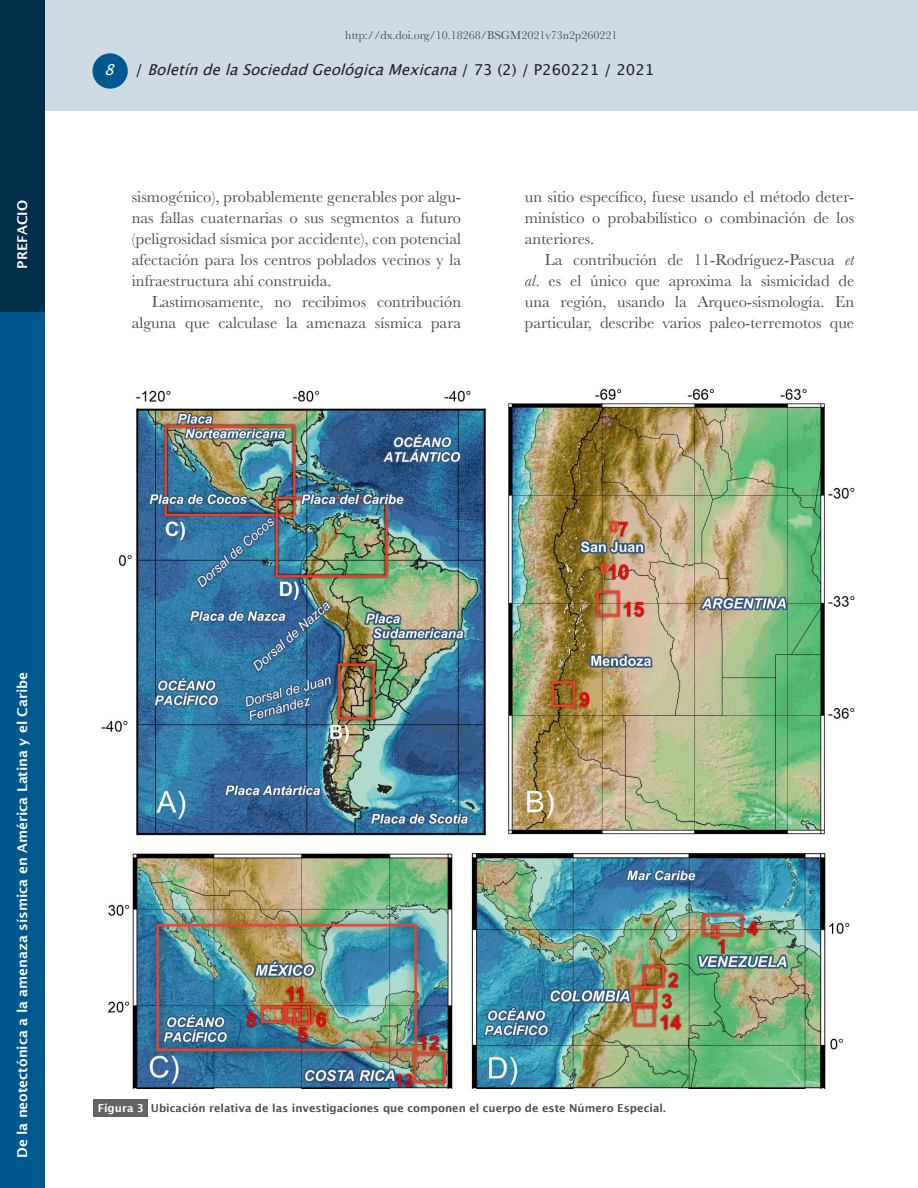
<style>
.page{position:relative;width:918px;height:1188px;background:#fff}
.page>*{position:absolute;margin:0;border:0;box-sizing:border-box;transform-origin:0 0}
.Texto_general{font:16.5px/21px "Baskerville";color:#4b4c4d;text-align:justify}
.t1{font:italic 15px "Lucida Grande";color:#231f20}
.Sección{font:600 13.5px "Lucida Sans";color:#fff}
.t2{font:12px "Baskerville";color:#4b4c4d}
.Pie_de_figura{font:600 10.95px "Lucida Sans";color:#4b4c4d}
.Pie_de_figura__númer{font:600 10.95px "Lucida Sans";color:#fff}
.s1{color:#fff}
.s2{font-style:normal}
.s3{font-style:italic}
</style>
<div class="page">
<div style="left:0;top:311px;width:44px;height:877px;background:#01588e"></div>
<div style="left:45px;top:0;width:873px;height:111px;background:#cfdbe2"></div>
<div style="left:92px;top:53px;width:36px;height:36px;background:#01588e;border-radius:50%"></div>
<div style="left:0;top:0;width:44px;height:311px;background:#012e4b"></div>
<div style="left:94px;top:1100px;width:54px;height:17px;background:#636366"></div>
<img style="left:101px;top:389px;width:753px;height:700px">
<p class="t2" style="left:345px;top:27px;width:274px">http://dx.doi.org/10.18268/BSGM2021v73n2p260221</p>
<p class="t1" style="left:104px;top:61px;width:552px"><span class="s1">8</span> <span class="s2">/</span> BoletíndelaSociedadGeológicaMexicana<span class="s2">/ 7 3 ( 2 ) / P 2 6 0 2 2 1 / 2 0 2 1</span></p>
<p class="Sección" style="left:15px;top:269px;width:70px;rotate:-90deg">PREFACIO</p>
<p class="Texto_general" style="left:132px;top:187px;width:331px">sismogénico), probablemente generables por algu&shy;nas fallas cuaternarias o sus segmentos a futuro (peligrosidad sísmica por accidente), con potencial afectación para los centros poblados vecinos y la infraestructura ahí construida.</p>
<p class="Texto_general" style="left:132px;top:292px;width:331px;text-align:right">Lastimosamente, no recibimos contribución alguna que calculase la amenaza sísmica para</p>
<p class="Texto_general" style="left:525px;top:187px;width:331px">un sitio específico, fuese usando el método deter&shy;minístico o probabilístico o combinación de los anteriores.</p>
<p class="Texto_general" style="left:525px;top:250px;width:331px;text-indent:20px">La contribución de 11-Rodríguez-Pascua <span class="s3">et al</span>. es el único que aproxima la sismicidad de una región, usando la Arqueo-sismología. En particular, describe varios paleo-terremotos que</p>
<p class="Sección" style="left:15px;top:1158px;width:488px;rotate:-90deg">De la neotectónica a la amenaza sísmica en América Latina y el Caribe</p>
<p class="Pie_de_figura__númer" style="left:98px;top:1102px;width:48px">Figura 3</p>
<p class="Pie_de_figura" style="left:151px;top:1102px;width:516px">Ubicación relativa de las investigaciones que componen el cuerpo de este Número Especial.</p>
</div>
